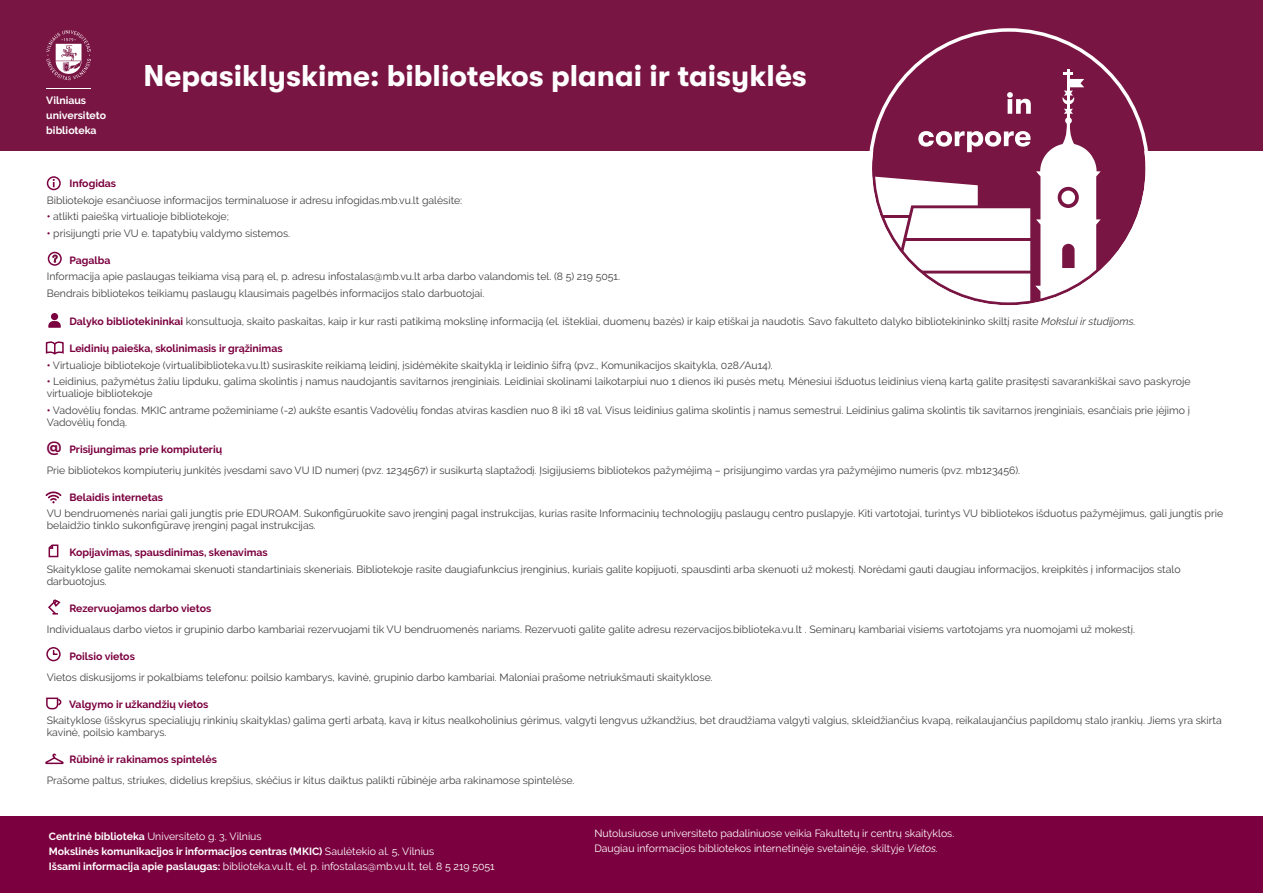
<style>
.page{position:relative;width:1263px;height:893px;background:#fff}
.page>*{position:absolute;margin:0;border:0;box-sizing:border-box;transform-origin:0 0}
.t1{font:700 30px "GT Walsheim";color:#fff}
.t2{font:700 16.2px "GT Walsheim";color:#7b003f}
.t3{font:10.5px/12px "Raleway";color:#414042}
.t4{font:10.5px/15px "Raleway";color:#fff}
.t5{font:700 10.5px "Raleway";color:#7b003f}
.t6{font:700 10.5px/15px "Raleway";color:#fff}
.t7{font:10.05px "GT Walsheim";color:#7b003f}
.s1{font-weight:700;color:#7b003f}
.s2{font-style:italic}
.s3{font-weight:700}
</style>
<div class="page">
<div style="left:0;top:0;width:1263px;height:150px;background:#791543"></div>
<div style="left:0;top:816px;width:1263px;height:77px;background:#7b003f"></div>
<svg style="left:45px;top:753px;width:19px;height:12px"></svg>
<svg style="left:46px;top:697px;width:16px;height:13px"></svg>
<div style="left:46px;top:647px;width:15px;height:14px;border:2px solid #7b003f;border-radius:50%"></div>
<svg style="left:52px;top:649px;width:7px;height:7px"></svg>
<svg style="left:48px;top:599px;width:13px;height:16px"></svg>
<svg style="left:45px;top:341px;width:19px;height:14px"></svg>
<svg style="left:53px;top:179px;width:2px;height:8px"></svg>
<div style="left:47px;top:176px;width:14px;height:14px;border:2px solid #7b003f;border-radius:50%"></div>
<svg style="left:48px;top:544px;width:11px;height:14px"></svg>
<svg style="left:46px;top:491px;width:15px;height:12px"></svg>
<div style="left:48px;top:252px;width:14px;height:14px;border:2px solid #7b003f;border-radius:50%"></div>
<svg style="left:52px;top:255px;width:6px;height:8px"></svg>
<div style="left:51px;top:313px;width:7px;height:7px;background:#7b003f;border-radius:50%"></div>
<svg style="left:48px;top:321px;width:13px;height:7px"></svg>
<hr style="left:46px;top:89px;width:45px;height:1px;background:#fff">
<svg style="left:46px;top:30px;width:45px;height:50px"></svg>
<svg style="left:868px;top:28px;width:281px;height:278px;fill:#791543"></svg>
<p class="t6" style="left:46px;top:92px;width:61px">Vilniaus universiteto biblioteka</p>
<h1 class="t1" style="left:143px;top:59px;width:665px">Nepasiklyskime: bibliotekos planai ir taisyklės</h1>
<p class="t5" style="left:69px;top:177px;width:48px">Infogidas</p>
<p class="t3" style="left:47px;top:194px;width:417px">Bibliotekoje esančiuose informacijos terminaluose ir adresu infogidas.mb.vu.lt galėsite:</p>
<p class="t3" style="left:47px;top:210px;width:184px"><span class="s1">•</span> atlikti paiešką virtualioje bibliotekoje;</p>
<p class="t3" style="left:47px;top:227px;width:245px"><span class="s1">•</span> prisijungti prie VU e. tapatybių valdymo sistemos.</p>
<p class="t5" style="left:69px;top:254px;width:43px">Pagalba</p>
<p class="t3" style="left:47px;top:268px;width:575px;line-height:16.5px">Informacija apie paslaugas teikiama visą parą el, p. adresu infostalas@mb.vu.lt arba darbo valandomis tel. (8 5) 219 5051.<br>Bendrais bibliotekos teikiamų paslaugų klausimais pagelbės informacijos stalo darbuotojai.</p>
<p class="t3" style="left:69px;top:315px;width:1068px"><span class="s1">Dalyko bibliotekininkai</span> konsultuoja, skaito paskaitas, kaip ir kur rasti patikimą mokslinę informaciją (el. ištekliai, duomenų bazės) ir kaip etiškai ja naudotis. Savo fakulteto dalyko bibliotekininko skiltį rasite <span class="s2">Mokslui ir studijoms.</span></p>
<p class="t5" style="left:69px;top:342px;width:215px">Leidinių paieška, skolinimasis ir grąžinimas</p>
<p class="t3" style="left:47px;top:359px;width:728px"><span class="s1">•</span> Virtualioje bibliotekoje (virtualibiblioteka.vu.lt) susiraskite reikiamą leidinį, įsidėmėkite skaityklą ir leidinio šifrą (pvz., Komunikacijos skaitykla, 028/Au14).</p>
<p class="t3" style="left:47px;top:375px;width:1145px"><span class="s1">•</span> Leidinius, pažymėtus žaliu lipduku, galima skolintis į namus naudojantis savitarnos įrenginiais. Leidiniai skolinami laikotarpiui nuo 1 dienos iki pusės metų. Mėnesiui išduotus leidinius vieną kartą galite prasitęsti savarankiškai savo paskyroje virtualioje bibliotekoje</p>
<p class="t3" style="left:47px;top:404px;width:1145px"><span class="s1">•</span> Vadovėlių fondas. MKIC antrame požeminiame (-2) aukšte esantis Vadovėlių fondas atviras kasdien nuo 8 iki 18 val. Visus leidinius galima skolintis į namus semestrui. Leidinius galima skolintis tik savitarnos įrenginiais, esančiais prie įėjimo į<br>Vadovėlių fondą.</p>
<p class="t5" style="left:69px;top:443px;width:154px">Prisijungimas prie kompiuterių</p>
<p class="t3" style="left:47px;top:464px;width:975px">Prie bibliotekos kompiuterių junkitės įvesdami savo VU ID numerį (pvz. 1234567) ir susikurtą slaptažodį. Įsigijusiems bibliotekos pažymėjimą – prisijungimo vardas yra pažymėjimo numeris (pvz. mb123456).</p>
<p class="t5" style="left:69px;top:491px;width:95px">Belaidis internetas</p>
<p class="t3" style="left:47px;top:507px;width:1178px">VU bendruomenės nariai gali jungtis prie EDUROAM. Sukonfigūruokite savo įrenginį pagal instrukcijas, kurias rasite Informacinių technologijų paslaugų centro puslapyje. Kiti vartotojai, turintys VU bibliotekos išduotus pažymėjimus, gali jungtis prie belaidžio tinklo sukonfigūravę įrenginį pagal instrukcijas.</p>
<p class="t5" style="left:69px;top:546px;width:200px">Kopijavimas, spausdinimas, skenavimas</p>
<p class="t3" style="left:47px;top:563px;width:1135px">Skaityklose galite nemokamai skenuoti standartiniais skeneriais. Bibliotekoje rasite daugiafunkcius įrenginius, kuriais galite kopijuoti, spausdinti arba skenuoti už mokestį. Norėdami gauti daugiau informacijos, kreipkitės į informacijos stalo darbuotojus.</p>
<p class="t5" style="left:69px;top:602px;width:143px">Rezervuojamos darbo vietos</p>
<p class="t3" style="left:47px;top:623px;width:1090px">Individualaus darbo vietos ir grupinio darbo kambariai rezervuojami tik VU bendruomenės nariams. Rezervuoti galite galite adresu rezervacijos.biblioteka.vu.lt . Seminarų kambariai visiems vartotojams yra nuomojami už mokestį.</p>
<p class="t5" style="left:69px;top:650px;width:67px">Poilsio vietos</p>
<p class="t3" style="left:47px;top:671px;width:667px">Vietos diskusijoms ir pokalbiams telefonu: poilsio kambarys, kavinė, grupinio darbo kambariai. Maloniai prašome netriukšmauti skaityklose.</p>
<p class="t5" style="left:69px;top:698px;width:141px">Valgymo ir užkandžių vietos</p>
<p class="t3" style="left:47px;top:714px;width:1176px">Skaityklose (išskyrus specialiųjų rinkinių skaityklas) galima gerti arbatą, kavą ir kitus nealkoholinius gėrimus, valgyti lengvus užkandžius, bet draudžiama valgyti valgius, skleidžiančius kvapą, reikalaujančius papildomų stalo įrankių. Jiems yra skirta kavinė, poilsio kambarys.</p>
<p class="t5" style="left:69px;top:753px;width:149px">Rūbinė ir rakinamos spintelės</p>
<p class="t3" style="left:47px;top:774px;width:529px">Prašome paltus, striukes, didelius krepšius, skėčius ir kitus daiktus palikti rūbinėje arba rakinamose spintelėse.</p>
<p class="t7" style="left:53px;top:253px;width:6px">?</p>
<h2 class="t2" style="left:47px;top:437px;width:16px">@</h2>
<p class="t4" style="left:49px;top:829px;width:447px"><span class="s3">Centrinė biblioteka</span> Universiteto g. 3, Vilnius<br><span class="s3">Mokslinės komunikacijos ir informacijos centras (MKIC)</span> Saulėtekio al. 5, Vilnius<br><span class="s3">Išsami informacija apie paslaugas:</span> biblioteka.vu.lt, el. p. infostalas@mb.vu.lt, tel. 8 5 219 5051</p>
<p class="t4" style="left:594px;top:826px;width:361px">Nutolusiuose universiteto padaliniuose veikia Fakultetų ir centrų skaityklos.<br>Daugiau informacijos bibliotekos internetinėje svetainėje, skiltyje <span class="s2">Vietos.</span></p>
</div>
